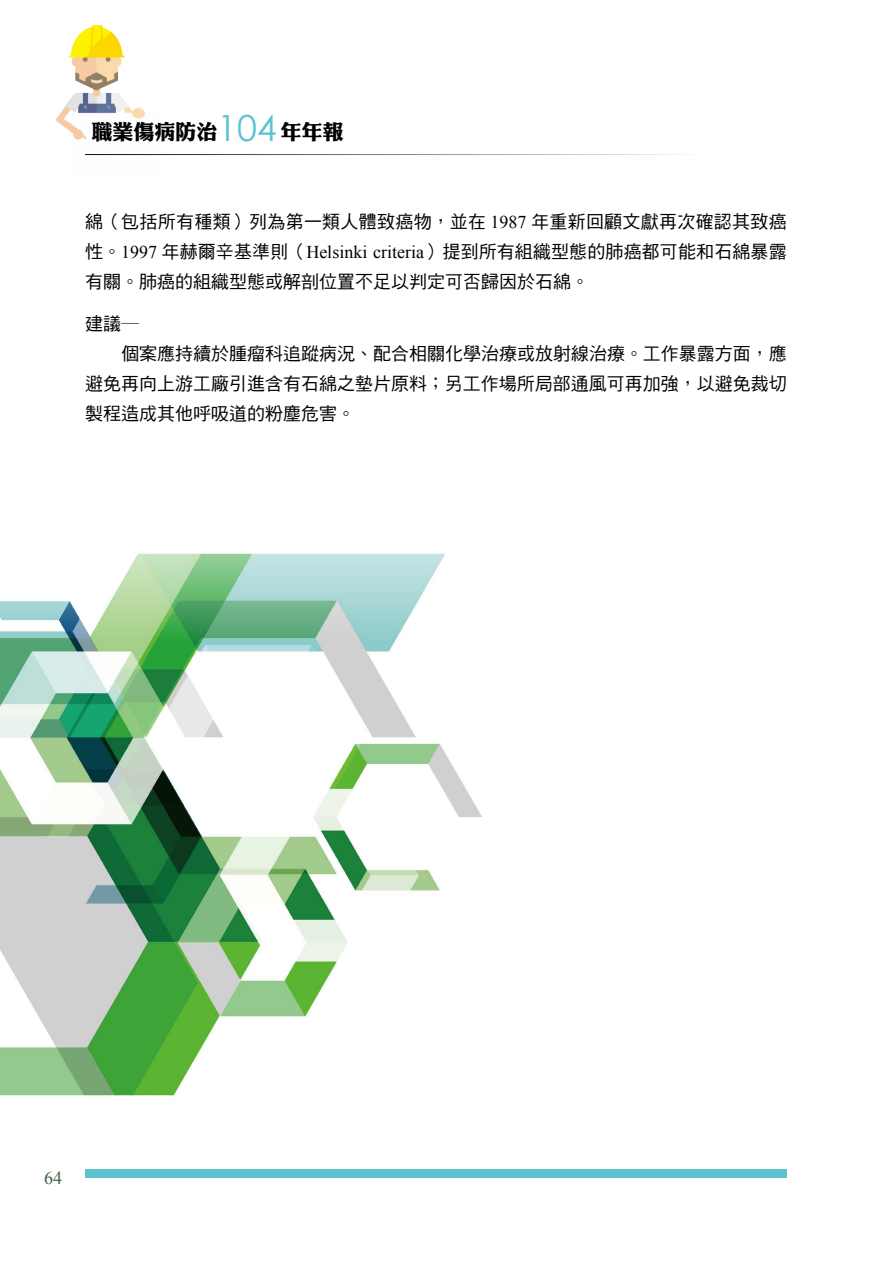
<style>
.page{position:relative;width:893px;height:1263px;background:#fff}
.page>*{position:absolute;margin:0;border:0;box-sizing:border-box;transform-origin:0 0}
.t1{font:36px "Century Gothic";color:#5dc2d0}
.t2{font:21px "DF Li King Hei W8 WIN BF";color:#000}
.t3{font:18px/30px "DF Hei Std W5";color:#000;text-align:justify}
.t4{font:18px "Times New Roman";color:#3c5e45}
.s1{font-family:"Times New Roman"}
</style>
<div class="page">
<img style="left:55px;top:26px;width:101px;height:130px">
<div style="left:85px;top:1169px;width:702px;height:9px;background:#5dc2d0"></div>
<hr style="left:85px;top:154px;width:698px;height:1px;background:#000">
<img style="left:0;top:553px;width:482px;height:543px">
<h1 class="t1" style="left:217px;top:103px;width:61px">104</h1>
<p class="t2" style="left:91px;top:121px;width:127px">職業傷病防治</p>
<p class="t2" style="left:280px;top:121px;width:64px">年年報</p>
<p class="t3" style="left:85px;top:206px;width:703px">綿（包括所有種類）列為第一類人體致癌物，並在 <span class="s1">1987</span> 年重新回顧文獻再次確認其致癌性。<span class="s1">1997</span> 年赫爾辛基準則（<span class="s1">Helsinki criteria</span>）提到所有組織型態的肺癌都可能和石綿暴露有關。肺癌的組織型態或解剖位置不足以判定可否歸因於石綿。</p>
<p class="t3" style="left:85px;top:308px;width:55px">建議─</p>
<p class="t3" style="left:121px;top:338px;width:667px">個案應持續於腫瘤科追蹤病況、配合相關化學治療或放射線治療。工作暴露方面，應</p>
<p class="t3" style="left:85px;top:368px;width:703px">避免再向上游工廠引進含有石綿之墊片原料；另工作場所局部通風可再加強，以避免裁切</p>
<p class="t3" style="left:85px;top:398px;width:272px">製程造成其他呼吸道的粉塵危害。</p>
<p class="t4" style="left:44px;top:1166px;width:19px">64</p>
</div>
